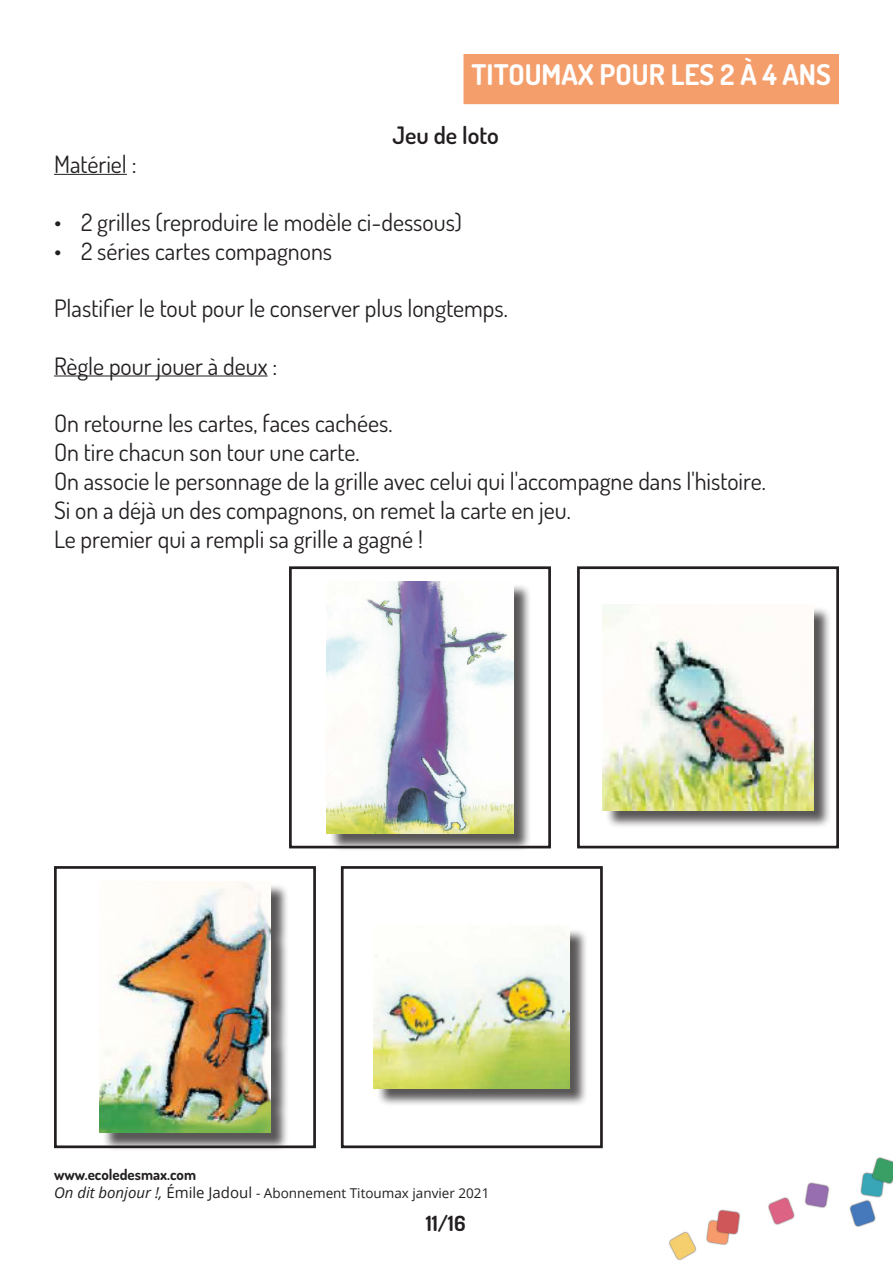
<style>
.page{position:relative;width:893px;height:1263px;background:#fff}
.page>*{position:absolute;margin:0;border:0;box-sizing:border-box;transform-origin:0 0}
.t1{font:700 28.5px "Dosis";color:#fff}
.t2{font:24px "Dosis";color:#231f20}
.t3{font:600 24px "Dosis";color:#231f20}
.t4{font:700 21px "Dosis";color:#231f20}
.t5{font:700 15px "Dosis";color:#231f20}
.t6{font:13.5px "Open Sans";color:#231f20}
.s1{font-style:italic;font-size:15px}
.s2{font-size:15px}
</style>
<div class="page">
<div style="left:464px;top:55px;width:374px;height:48px;background:#f49e6c"></div>
<div style="left:463px;top:54px;width:376px;height:50px;border:2px solid #f49e6c"></div>
<hr style="left:54px;top:174px;width:73px;height:1px;background:#231f20">
<hr style="left:54px;top:376px;width:214px;height:1px;background:#231f20">
<div style="left:289px;top:566px;width:262px;height:282px;border:3px solid #231f20"></div>
<div style="left:329px;top:583px;width:203px;height:269px;background:#231f20;opacity:.75"></div>
<img style="left:327px;top:581px;width:186px;height:252px">
<div style="left:54px;top:866px;width:262px;height:282px;border:3px solid #231f20"></div>
<div style="left:577px;top:566px;width:262px;height:282px;border:3px solid #231f20"></div>
<div style="left:341px;top:866px;width:262px;height:282px;border:3px solid #231f20"></div>
<div style="left:605px;top:607px;width:227px;height:222px;background:#231f20;opacity:.75"></div>
<img style="left:603px;top:604px;width:210px;height:206px">
<div style="left:102px;top:884px;width:187px;height:267px;background:#231f20;opacity:.75"></div>
<img style="left:100px;top:881px;width:170px;height:252px">
<div style="left:376px;top:928px;width:212px;height:179px;background:#231f20;opacity:.75"></div>
<img style="left:374px;top:928px;width:196px;height:161px">
<img style="left:669px;top:1157px;width:224px;height:103px">
<p class="t1" style="left:471px;top:56px;width:361px">TITOUMAX POUR LES 2 À 4 ANS</p>
<p class="t3" style="left:393px;top:120px;width:108px">Jeu de loto</p>
<p class="t2" style="left:54px;top:149px;width:84px">Matériel :</p>
<p class="t2" style="left:54px;top:206px;width:410px">• 2 grilles (reproduire le modèle ci-dessous)</p>
<p class="t2" style="left:54px;top:235px;width:280px">• 2 séries cartes compagnons</p>
<p class="t2" style="left:54px;top:293px;width:455px">Plastifier le tout pour le conserver plus longtemps.</p>
<p class="t2" style="left:54px;top:350px;width:225px">Règle pour jouer à deux :</p>
<p class="t2" style="left:54px;top:408px;width:340px">On retourne les cartes, faces cachées.</p>
<p class="t2" style="left:54px;top:437px;width:307px">On tire chacun son tour une carte.</p>
<p class="t2" style="left:54px;top:465px;width:713px">On associe le personnage de la grille avec celui qui l'accompagne dans l'histoire.</p>
<p class="t2" style="left:54px;top:494px;width:518px">Si on a déjà un des compagnons, on remet la carte en jeu.</p>
<p class="t2" style="left:54px;top:523px;width:370px">Le premier qui a rempli sa grille a gagné !</p>
<p class="t5" style="left:54px;top:1165px;width:144px">www.ecoledesmax.com</p>
<p class="t6" style="left:54px;top:1184px;width:437px"><span class="s1">On dit bonjour !,</span> <span class="s2">Émile Jadoul</span> - Abonnement Titoumax janvier 2021</p>
<p class="t4" style="left:426px;top:1209px;width:41px">11/16</p>
</div>
